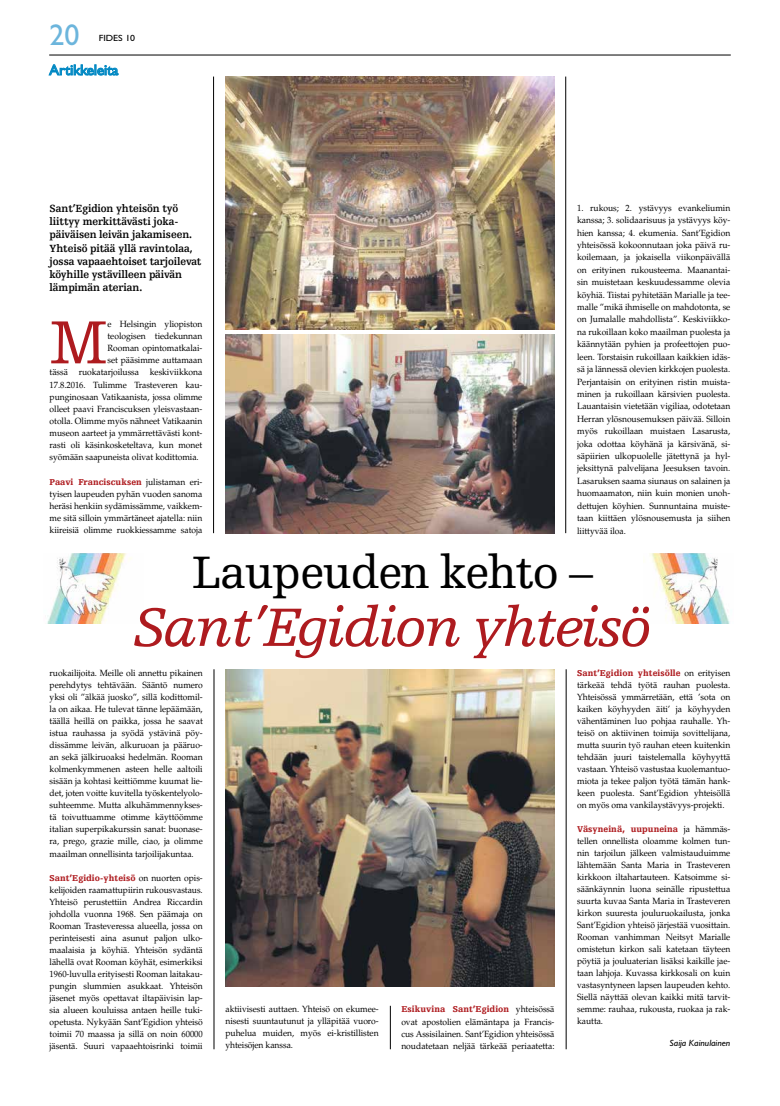
<style>
.page{position:relative;width:780px;height:1106px;background:#fff}
.page>*{position:absolute;margin:0;border:0;box-sizing:border-box;transform-origin:0 0}
.t1{font:64.2px "Egyptienne FLT Std";color:#ae1b1f;scale:.95 1}
.t2{font:italic 57px "Egyptienne FLT Std";letter-spacing:-.045em;color:#ae1b1f}
.t3{font:48px "Egyptienne FLT Std";letter-spacing:-.035em;color:#000}
.t4{font:30px "Gill Sans Std";color:#6cb5dc}
.t5{font:15px "Gill Sans Std";letter-spacing:-.01em;color:#0088c3}
.t6{font:700 11px/13.1px "Egyptienne FLT Std";letter-spacing:-.015em;color:#000;scale:.95 1}
.t7{font:9px/12px "Palatino LT Std";letter-spacing:-.005em;color:#000;text-align:justify;scale:.95 1}
.t8{font:900 9px "Egyptienne FLT Std";letter-spacing:.005em;color:#ae1b1f;scale:.95 1}
.t9{font:italic 9px "Gill Sans Std";color:#000;scale:1.05 1}
.t10{font:9px "Gill Sans Std";color:#000;scale:1.1 1}
.s1{font-family:"Palatino LT Std";font-weight:400;color:#000}
</style>
<div class="page">
<hr style="left:49px;top:55px;width:681px;height:1px;background:#000">
<svg style="left:49px;top:64px;width:69px;height:11px"></svg>
<hr style="left:214px;top:669px;width:1px;height:380px;background:#000">
<hr style="left:566px;top:669px;width:1px;height:380px;background:#000">
<hr style="left:213px;top:77px;width:1px;height:456px;background:#000">
<hr style="left:565px;top:77px;width:1px;height:456px;background:#000">
<img style="left:225px;top:77px;width:329px;height:253px">
<img style="left:225px;top:669px;width:329px;height:317px">
<img style="left:225px;top:334px;width:329px;height:199px">
<hr style="left:390px;top:1005px;width:1px;height:44px;background:#000">
<img style="left:47px;top:553px;width:84px;height:70px">
<img style="left:643px;top:553px;width:87px;height:70px">
<h3 class="t4" style="left:50px;top:18px;width:31px">20</h3>
<p class="t10" style="left:99px;top:33px;width:35px">FIDES 10</p>
<h3 class="t5" style="left:49px;top:61px;width:71px">Artikkeleita</h3>
<p class="t6" style="left:50px;top:202px;width:161px">Sant’Egidion yhteisön työ liittyy merkittävästi joka&shy;päiväisen leivän jakamiseen.<br>Yhteisö pitää yllä ravintolaa, jossa vapaaehtoiset tarjoilevat köyhille ystävilleen päivän lämpimän aterian.</p>
<h1 class="t1" style="left:50px;top:307px;width:62px">M</h1>
<p class="t7" style="left:108px;top:318px;width:101px">e Helsingin yliopiston</p>
<p class="t7" style="left:108px;top:330px;width:101px">teologisen tiedekunnan</p>
<p class="t7" style="left:108px;top:342px;width:101px">Rooman opintomatkalai-</p>
<p class="t7" style="left:108px;top:354px;width:101px">set pääsimme auttamaan</p>
<p class="t7" style="left:50px;top:366px;width:162px">tässä ruokatarjoilussa keskiviikkona</p>
<p class="t7" style="left:50px;top:379px;width:162px">17.8.2016. Tulimme Trasteveren kau-</p>
<p class="t7" style="left:50px;top:391px;width:162px">punginosaan Vatikaanista, jossa olimme</p>
<p class="t7" style="left:50px;top:403px;width:162px">olleet paavi Franciscuksen yleisvastaan-</p>
<p class="t7" style="left:50px;top:415px;width:162px">otolla. Olimme myös nähneet Vatikaanin</p>
<p class="t7" style="left:50px;top:427px;width:162px">museon aarteet ja ymmärrettävästi kont-</p>
<p class="t7" style="left:50px;top:439px;width:162px">rasti oli käsinkosketeltava, kun monet</p>
<p class="t7" style="left:50px;top:451px;width:158px">syömään saapuneista olivat kodittomia.</p>
<p class="t8" style="left:50px;top:476px;width:162px">Paavi Franciscuksen <span class="s1">julistaman eri-</span></p>
<p class="t7" style="left:50px;top:488px;width:162px">tyisen laupeuden pyhän vuoden sanoma heräsi henkiin sydämissämme, vaikkem&shy;me sitä silloin ymmärtäneet ajatella: niin kiireisiä olimme ruokkiessamme satoja</p>
<p class="t7" style="left:577px;top:202px;width:163px;line-height:12.4px">1. rukous; 2. ystävyys evankeliumin kanssa; 3. solidaarisuus ja ystävyys köy&shy;hien kanssa; 4. ekumenia. Sant’Egidion yhteisössä kokoonnutaan joka päivä ru&shy;koilemaan, ja jokaisella viikonpäivällä on erityinen rukousteema. Maanantai&shy;sin muistetaan keskuudessamme olevia köyhiä. Tiistai pyhitetään Marialle ja tee&shy;malle ”mikä ihmiselle on mahdotonta, se on Jumalalle mahdollista”. Keskiviikko&shy;na rukoillaan koko maailman puolesta ja käännytään pyhien ja profeettojen puo&shy;leen. Torstaisin rukoillaan kaikkien idäs&shy;sä ja lännessä olevien kirkkojen puolesta.<br>Perjantaisin on erityinen ristin muista&shy;minen ja rukoillaan kärsivien puolesta.<br>Lauantaisin vietetään vigiliaa, odotetaan Herran ylösnousemuksen päivää. Silloin myös rukoillaan muistaen Lasarusta, joka odottaa köyhänä ja kärsivänä, si&shy;säpiirien ulkopuolelle jätettynä ja hyl&shy;jeksittynä palvelijana Jeesuksen tavoin.<br>Lasaruksen saama siunaus on salainen ja huomaamaton, niin kuin monien unoh&shy;dettujen köyhien. Sunnuntaina muiste&shy;taan kiittäen ylösnousemusta ja siihen liittyvää iloa.</p>
<h3 class="t3" style="left:192px;top:546px;width:403px">Laupeuden kehto –</h3>
<h2 class="t2" style="left:133px;top:596px;width:519px">Sant’Egidion yhteisö</h2>
<p class="t7" style="left:50px;top:667px;width:163px">ruokailijoita. Meille oli annettu pikainen perehdytys tehtävään. Sääntö numero yksi oli ”älkää juosko”, sillä kodittomil&shy;la on aikaa. He tulevat tänne lepäämään, täällä heillä on paikka, jossa he saavat istua rauhassa ja syödä ystävinä pöy&shy;dissämme leivän, alkuruoan ja pääruo&shy;an sekä jälkiruoaksi hedelmän. Rooman kolmenkymmenen asteen helle aaltoili sisään ja kohtasi keittiömme kuumat lie&shy;det, joten voitte kuvitella työskentelyolo&shy;suhteemme. Mutta alkuhämmennykses&shy;tä toivuttuamme otimme käyttöömme italian superpikakurssin sanat: buonase&shy;ra, prego, grazie mille, ciao, ja olimme maailman onnellisinta tarjoilijakuntaa.</p>
<p class="t8" style="left:50px;top:872px;width:163px">Sant’Egidio-yhteisö <span class="s1">on nuorten opis-</span></p>
<p class="t7" style="left:50px;top:883px;width:163px">kelijoiden raamattupiirin rukousvastaus.<br>Yhteisö perustettiin Andrea Riccardin johdolla vuonna 1968. Sen päämaja on Rooman Trasteveressa alueella, jossa on perinteisesti aina asunut paljon ulko&shy;maalaisia ja köyhiä. Yhteisön sydäntä lähellä ovat Rooman köyhät, esimerkiksi 1960-luvulla erityisesti Rooman laitakau&shy;pungin slummien asukkaat. Yhteisön jäsenet myös opettavat iltapäivisin lap&shy;sia alueen kouluissa antaen heille tuki&shy;opetusta. Nykyään Sant’Egidion yhteisö toimii 70 maassa ja sillä on noin 60000 jäsentä. Suuri vapaaehtoisrinki toimii</p>
<p class="t7" style="left:225px;top:1003px;width:163px">aktiivisesti auttaen. Yhteisö on ekumee&shy;nisesti suuntautunut ja ylläpitää vuoro&shy;puhelua muiden, myös ei-kristillisten yhteisöjen kanssa.</p>
<p class="t8" style="left:401px;top:1004px;width:163px">Esikuvina Sant’Egidion <span class="s1">yhteisössä</span></p>
<p class="t7" style="left:401px;top:1015px;width:163px;line-height:12.3px">ovat apostolien elämäntapa ja Francis&shy;cus Assisilainen. Sant’Egidion yhteisössä noudatetaan neljää tärkeää periaatetta:</p>
<p class="t8" style="left:577px;top:668px;width:163px">Sant’Egidion yhteisölle <span class="s1">on erityisen</span></p>
<p class="t7" style="left:577px;top:679px;width:163px">tärkeää tehdä työtä rauhan puolesta.<br>Yhteisössä ymmärretään, että ’sota on kaiken köyhyyden äiti’ ja köyhyyden vähentäminen luo pohjaa rauhalle. Yh&shy;teisö on aktiivinen toimija sovittelijana, mutta suurin työ rauhan eteen kuitenkin tehdään juuri taistelemalla köyhyyttä vastaan. Yhteisö vastustaa kuolemantuo&shy;miota ja tekee paljon työtä tämän hank&shy;keen puolesta. Sant’Egidion yhteisöllä on myös oma vankilaystävyys-projekti.</p>
<p class="t8" style="left:577px;top:824px;width:163px">Väsyneinä, uupuneina <span class="s1">ja hämmäs-</span></p>
<p class="t7" style="left:577px;top:835px;width:163px">tellen onnellista oloamme kolmen tun&shy;nin tarjoilun jälkeen valmistauduimme lähtemään Santa Maria in Trasteveren kirkkoon iltahartauteen. Katsoimme si&shy;säänkäynnin luona seinälle ripustettua suurta kuvaa Santa Maria in Trasteveren kirkon suuresta jouluruokailusta, jonka Sant’Egidion yhteisö järjestää vuosittain.<br>Rooman vanhimman Neitsyt Marialle omistetun kirkon sali katetaan täyteen pöytiä ja jouluaterian lisäksi kaikille jae&shy;taan lahjoja. Kuvassa kirkkosali on kuin vastasyntyneen lapsen laupeuden kehto.<br>Siellä näyttää olevan kaikki mitä tarvit&shy;semme: rauhaa, rukousta, ruokaa ja rak&shy;kautta.</p>
<p class="t9" style="left:669px;top:1037px;width:59px">Saija Kainulainen</p>
</div>
